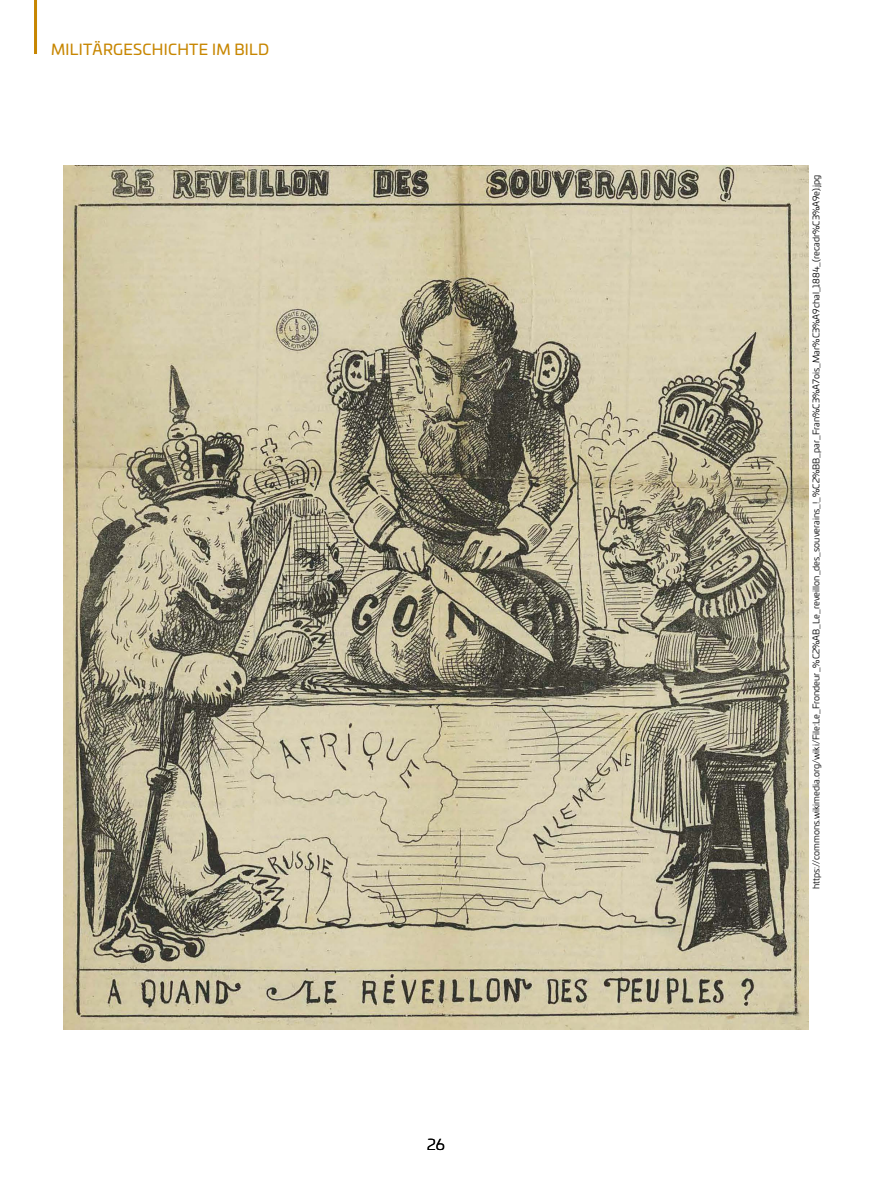
<style>
.page{position:relative;width:872px;height:1191px;background:#fff}
.page>*{position:absolute;margin:0;border:0;box-sizing:border-box;transform-origin:0 0}
.t1{font:15px "Univia Pro";letter-spacing:.02em;color:#c78600}
.t2{font:15px "Univia Pro";color:#000}
.P_-_Bildrechte{font:9px "Univia Pro";color:#000}
</style>
<div class="page">
<hr style="left:34px;top:0;width:3px;height:54px;background:#c78600">
<img style="left:64px;top:165px;width:744px;height:864px">
<h1 class="t1" style="left:51px;top:38px;width:220px">MILITÄRGESCHICHTE IM BILD</h1>
<h1 class="t2" style="left:427px;top:1134px;width:19px">26</h1>
<p class="P_-_Bildrechte" style="left:809px;top:889px;width:716px;rotate:-90deg">https://commons.wikimedia.org/wiki/File:Le_Frondeur_%C2%AB_Le_reveillon_des_souverains_!_%C2%BB_par_Fran%C3%A7ois_Mar%C3%A9chal_1884_(recadr%C3%A9e).jpg</p>
</div>
